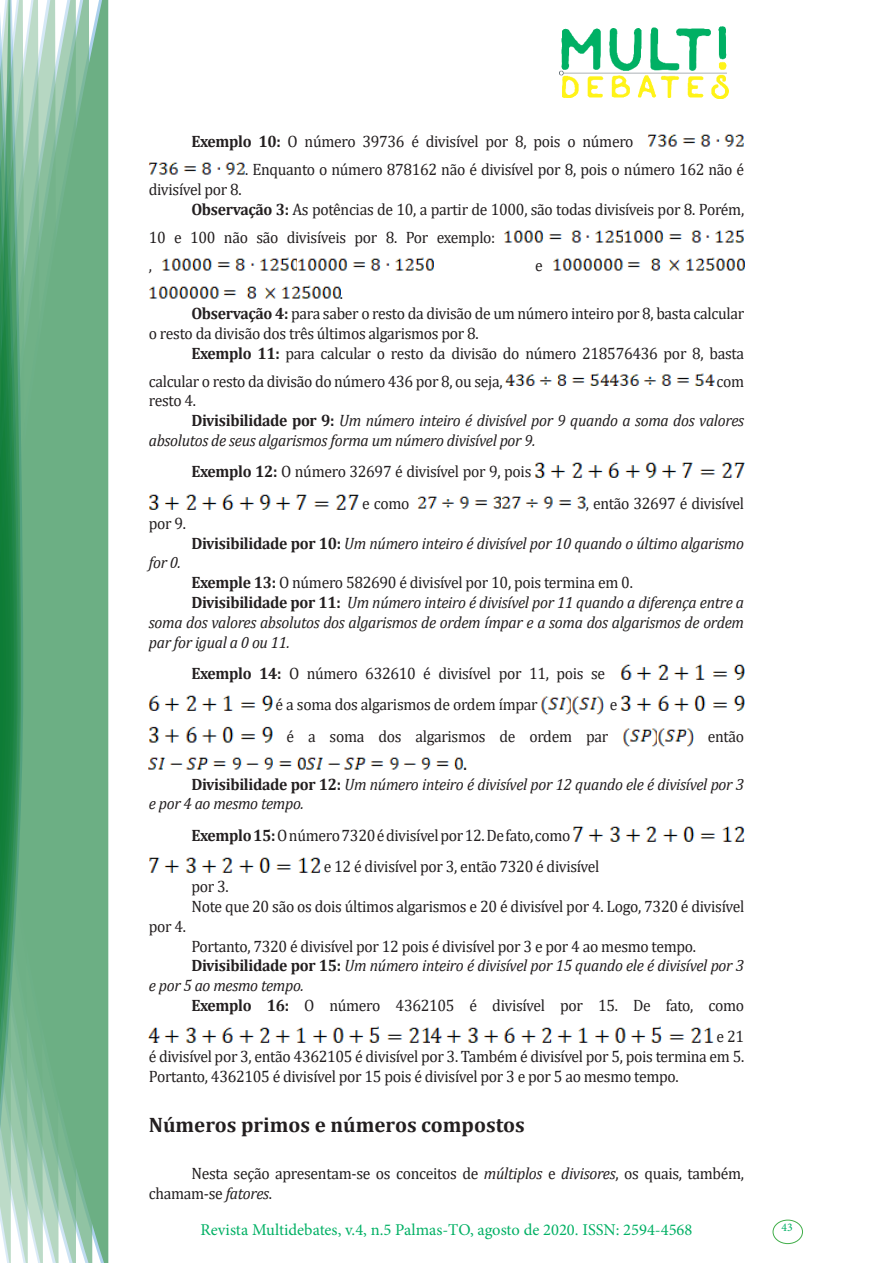
<style>
.page{position:relative;width:893px;height:1263px;background:#fff}
.page>*{position:absolute;margin:0;border:0;box-sizing:border-box;transform-origin:0 0}
.Titulo_2{font:700 21px "Cambria";color:#231f20}
.texto{font:21px "Cambria";color:#231f20;scale:.95 1}
.texto-2{font:16.5px/28px "Cambria";letter-spacing:-.02em;color:#231f20;scale:.95 1}
.texto-3{font:italic 16.5px/19.8px "Cambria";letter-spacing:-.02em;color:#231f20;scale:.95 1}
.t1{font:16.5px "Minion Pro";color:#00b064}
.t2{font:11.7px "Minion Pro";color:#00b064}
.s1{font-weight:700}
.s2{font-weight:700;font-style:normal}
.s3{font-style:italic}
</style>
<div class="page">
<img style="left:559px;top:26px;width:169px;height:72px">
<div style="left:95px;top:0;width:14px;height:1263px;background:#6caf84"></div>
<svg style="left:79px;top:0;width:16px;height:1263px;background:#71b289"></svg>
<svg style="left:62px;top:0;width:17px;height:1263px;background:#75b48c"></svg>
<svg style="left:45px;top:0;width:17px;height:1263px;background:#7cb792"></svg>
<svg style="left:30px;top:0;width:15px;height:1263px;background:#80ba96"></svg>
<svg style="left:0;top:0;width:30px;height:1263px;background:#61a97f"></svg>
<div style="left:772px;top:1219px;width:31px;height:25px;border:1px solid #40ae49;border-radius:50%"></div>
<img style="left:647px;top:134px;width:97px;height:13px">
<img style="left:149px;top:162px;width:96px;height:13px">
<img style="left:504px;top:229px;width:240px;height:14px">
<img style="left:162px;top:257px;width:272px;height:14px">
<img style="left:553px;top:257px;width:191px;height:14px">
<img style="left:149px;top:285px;width:191px;height:14px">
<img style="left:505px;top:373px;width:209px;height:13px">
<img style="left:535px;top:462px;width:209px;height:16px">
<img style="left:149px;top:494px;width:209px;height:16px">
<img style="left:418px;top:496px;width:168px;height:13px">
<img style="left:620px;top:664px;width:124px;height:16px">
<img style="left:149px;top:695px;width:124px;height:16px">
<img style="left:541px;top:696px;width:62px;height:19px">
<img style="left:621px;top:695px;width:123px;height:16px">
<img style="left:149px;top:726px;width:124px;height:17px">
<img style="left:623px;top:728px;width:71px;height:19px">
<img style="left:149px;top:757px;width:315px;height:13px">
<img style="left:573px;top:826px;width:171px;height:16px">
<img style="left:149px;top:857px;width:172px;height:16px">
<img style="left:149px;top:1026px;width:564px;height:17px">
<p class="texto-2" style="left:245px;top:128px;width:527px;text-indent:-54px"><span class="s1">Exemplo 10:</span> O número 39736 é divisível por 8, pois o número<br>. Enquanto o número 878162 não é divisível por 8, pois o número 162 não é</p>
<p class="texto-2" style="left:149px;top:175px;width:99px">divisível por 8.</p>
<p class="texto-2" style="left:149px;top:195px;width:628px;text-indent:43px"><span class="s1">Observação 3:</span> As potências de 10, a partir de 1000, são todas divisíveis por 8. Porém,<br>10 e 100 não são divisíveis por 8. Por exemplo:<br>,</p>
<p class="texto-2" style="left:535px;top:251px;width:10px">e</p>
<p class="texto-2" style="left:340px;top:279px;width:5px">.</p>
<p class="texto-2" style="left:149px;top:303px;width:628px;line-height:19.8px;text-indent:43px"><span class="s1">Observação 4:</span> para saber o resto da divisão de um número inteiro por 8, basta calcular o resto da divisão dos três últimos algarismos por 8.</p>
<p class="texto-2" style="left:149px;top:339px;width:628px;text-indent:43px"><span class="s1">Exemplo 11:</span> para calcular o resto da divisão do número 218576436 por 8, basta calcular o resto da divisão do número 436 por 8, ou seja,</p>
<p class="texto-2" style="left:716px;top:367px;width:31px">com</p>
<p class="texto-2" style="left:149px;top:387px;width:51px">resto 4.</p>
<p class="texto-3" style="left:149px;top:410px;width:628px;text-indent:43px"><span class="s2">Divisibilidade por 9:</span> Um número inteiro é divisível por 9 quando a soma dos valores absolutos de seus algarismos forma um número divisível por 9.</p>
<p class="texto-2" style="left:362px;top:456px;width:180px;line-height:31.3px;text-indent:-171px"><span class="s1">Exemplo 12:</span> O número 32697 é divisível por 9, pois e como</p>
<p class="texto-2" style="left:586px;top:489px;width:168px">, então 32697 é divisível</p>
<p class="texto-2" style="left:149px;top:509px;width:41px">por 9.</p>
<p class="texto-3" style="left:149px;top:552px;width:35px">for 0.</p>
<p class="texto-3" style="left:191px;top:532px;width:583px"><span class="s2">Divisibilidade por 10:</span> Um número inteiro é divisível por 10 quando o último algarismo</p>
<p class="texto-2" style="left:191px;top:568px;width:466px"><span class="s1">Exemple 13:</span> O número 582690 é divisível por 10, pois termina em 0.</p>
<p class="texto-3" style="left:149px;top:592px;width:628px;text-align:justify;text-indent:43px"><span class="s2">Divisibilidade por 11:</span> Um número inteiro é divisível por 11 quando a diferença entre a soma dos valores absolutos dos algarismos de ordem ímpar e a soma dos algarismos de ordem par for igual a 0 ou 11.</p>
<p class="texto-2" style="left:276px;top:658px;width:348px;line-height:31.3px;text-indent:-84px"><span class="s1">Exemplo 14:</span> O número 632610 é divisível por 11, pois se é a soma dos algarismos de ordem ímpar</p>
<p class="texto-2" style="left:610px;top:691px;width:10px">e</p>
<p class="texto-2" style="left:286px;top:722px;width:340px">é a soma dos algarismos de ordem par</p>
<p class="texto-2" style="left:708px;top:722px;width:40px">então</p>
<p class="texto" style="left:463px;top:750px;width:6px">.</p>
<p class="texto-3" style="left:149px;top:773px;width:628px;text-indent:43px"><span class="s2">Divisibilidade por 12:</span> Um número inteiro é divisível por 12 quando ele é divisível por 3 e por 4 ao mesmo tempo.</p>
<p class="texto-2" style="left:324px;top:819px;width:292px;line-height:31.5px;text-indent:-132px"><span class="s1">Exemplo 15:</span> O número 7320 é divisível por 12. De fato, como<br>e 12 é divisível por 3, então 7320 é divisível</p>
<p class="texto-2" style="left:191px;top:872px;width:41px">por 3.</p>
<p class="texto-2" style="left:191px;top:892px;width:583px">Note que 20 são os dois últimos algarismos e 20 é divisível por 4. Logo, 7320 é divisível</p>
<p class="texto-2" style="left:149px;top:912px;width:41px">por 4.</p>
<p class="texto-2" style="left:191px;top:932px;width:533px">Portanto, 7320 é divisível por 12 pois é divisível por 3 e por 4 ao mesmo tempo.</p>
<p class="texto-3" style="left:149px;top:955px;width:628px;text-indent:43px"><span class="s2">Divisibilidade por 15:</span> Um número inteiro é divisível por 15 quando ele é divisível por 3 e por 5 ao mesmo tempo.</p>
<p class="texto-2" style="left:191px;top:989px;width:583px;line-height:31.3px;text-align:right"><span class="s1">Exemplo 16:</span> O número 4362105 é divisível por 15. De fato, como e 21</p>
<p class="texto-2" style="left:149px;top:1046px;width:628px;line-height:19.8px">é divisível por 3, então 4362105 é divisível por 3. Também é divisível por 5, pois termina em 5.<br>Portanto, 4362105 é divisível por 15 pois é divisível por 3 e por 5 ao mesmo tempo.</p>
<p class="Titulo_2" style="left:149px;top:1110px;width:377px">Números primos e números compostos</p>
<p class="texto-2" style="left:149px;top:1163px;width:628px;line-height:19.8px;text-indent:43px">Nesta seção apresentam-se os conceitos de <span class="s3">múltiplos</span> e <span class="s3">divisores</span>, os quais, também, chamam-se <span class="s3">fatores</span>.</p>
<p class="t1" style="left:200px;top:1218px;width:493px">Revista Multidebates, v.4, n.5 Palmas-TO, agosto de 2020. ISSN: 2594-4568</p>
<p class="t2" style="left:781px;top:1219px;width:13px">43</p>
</div>
